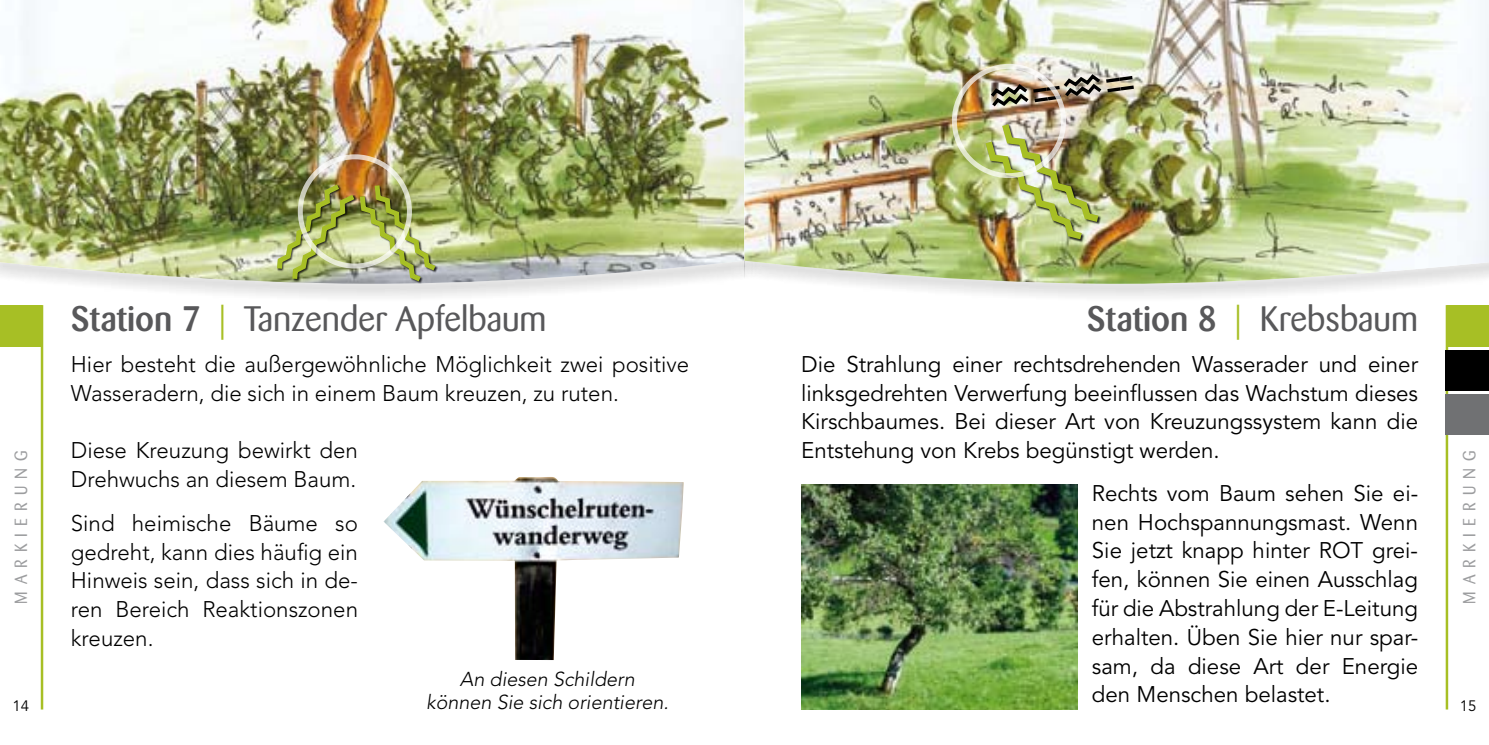
<style>
.page{position:relative;width:1489px;height:745px;background:#fff}
.page>*{position:absolute;margin:0;border:0;box-sizing:border-box;transform-origin:0 0}
.t1{font:35px "Barmeno";color:#58585a}
.t2{font:22.5px/28.8px "Avenir";color:#000;text-align:justify}
.t3{font:300 22.5px/28.8px "Avenir";color:#000}
.t4{font:italic 300 20px/23.8px "Avenir";color:#000;text-align:center}
.t5{font:17.5px "Barmeno";letter-spacing:.44em;color:#9c9d9f;scale:.9 1}
.t6{font:15px "Avenir";color:#000}
.s1{font-weight:500}
.s2{color:#a7bf25}
</style>
<div class="page">
<div style="left:0;top:250px;width:744px;height:51px;background:#000;opacity:.75"></div>
<div style="left:0;top:305px;width:42px;height:41px;background:#a7bf25"></div>
<hr style="left:41px;top:305px;width:2px;height:404px;background:#a7bf25">
<div style="left:744px;top:250px;width:744px;height:51px;background:#000;opacity:.75"></div>
<div style="left:744px;top:250px;width:17px;height:51px;background:#fff"></div>
<hr style="left:1445px;top:305px;width:2px;height:404px;background:#a7bf25">
<div style="left:1445px;top:394px;width:43px;height:41px;background:#707173"></div>
<div style="left:1445px;top:350px;width:43px;height:40px;background:#000"></div>
<div style="left:1447px;top:305px;width:41px;height:41px;background:#a7bf25"></div>
<img style="left:801px;top:484px;width:276px;height:225px">
<img style="left:0;top:0;width:744px;height:117px">
<img style="left:744px;top:0;width:744px;height:117px">
<img style="left:383px;top:477px;width:300px;height:182px">
<img style="left:0;top:117px;width:1488px;height:168px">
<img style="left:987px;top:72px;width:150px;height:38px">
<div style="left:298px;top:154px;width:114px;height:114px;border:5px solid #fff;border-radius:50%"></div>
<div style="left:951px;top:64px;width:114px;height:114px;border:5px solid #fff;border-radius:50%"></div>
<p class="t5" style="left:11px;top:603px;width:171px;rotate:-90deg">MARKIERUNG</p>
<p class="t6" style="left:12px;top:696px;width:18px">14</p>
<h1 class="t1" style="left:71px;top:299px;width:477px"><span class="s1">Station 7</span> <span class="s2">|</span> Tanzender Apfelbaum</h1>
<p class="t3" style="left:71px;top:349px;width:619px">Hier besteht die außergewöhnliche Möglichkeit zwei positive<br>Wasseradern, die sich in einem Baum kreuzen, zu ruten.</p>
<p class="t3" style="left:71px;top:436px;width:288px">Diese Kreuzung bewirkt den<br>Drehwuchs an diesem Baum.</p>
<p class="t3" style="left:71px;top:508px;width:289px;text-align:justify">Sind heimische Bäume so gedreht, kann dies häufig ein Hinweis sein, dass sich in de&shy;ren Bereich Reaktionszonen kreuzen.</p>
<p class="t4" style="left:426px;top:666px;width:244px">An diesen Schildern können Sie sich orientieren.</p>
<h1 class="t1" style="left:1086px;top:299px;width:333px"><span class="s1">Station 8</span> <span class="s2">|</span> Krebsbaum</h1>
<p class="t2" style="left:801px;top:350px;width:618px">Die Strahlung einer rechtsdrehenden Wasserader und einer linksgedrehten Verwerfung beeinflussen das Wachstum dieses Kirschbaumes. Bei dieser Art von Kreuzungssystem kann die Entstehung von Krebs begünstigt werden.</p>
<p class="t2" style="left:1091px;top:479px;width:328px">Rechts vom Baum sehen Sie ei&shy;nen Hochspannungsmast. Wenn Sie jetzt knapp hinter ROT grei&shy;fen, können Sie einen Ausschlag für die Abstrahlung der E-Leitung erhalten. Üben Sie hier nur spar&shy;sam, da diese Art der Energie den Menschen belastet.</p>
<p class="t5" style="left:1459px;top:603px;width:171px;rotate:-90deg">MARKIERUNG</p>
<p class="t6" style="left:1459px;top:696px;width:18px">15</p>
</div>
